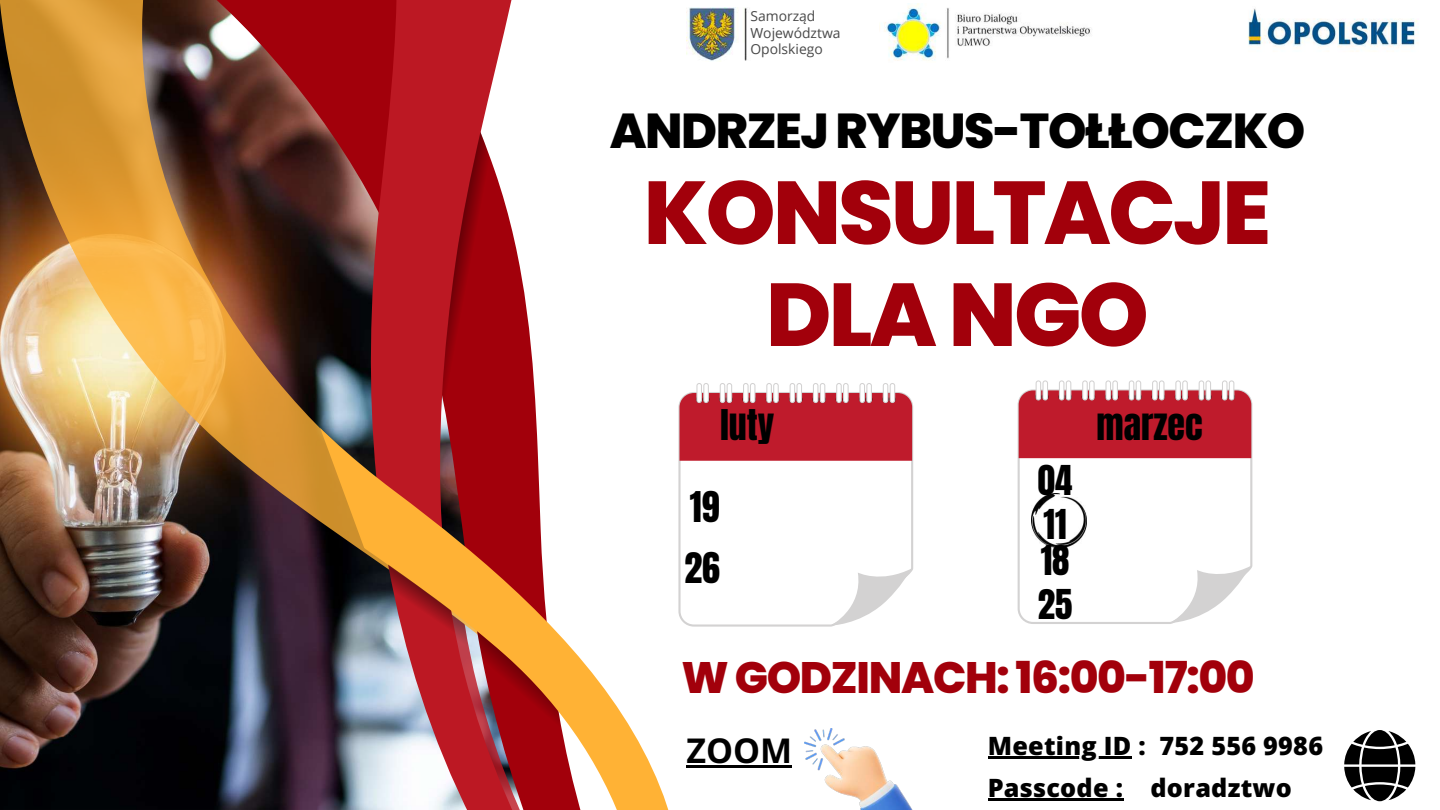
<style>
.page{position:relative;width:1440px;height:810px;background:#fff}
.page>*{position:absolute;margin:0;border:0;box-sizing:border-box;transform-origin:0 0}
.t1{font:800 89px/102px "Poppins";letter-spacing:-.03em;color:#a2000b;text-align:center}
.t2{font:800 49px "Poppins";letter-spacing:-.03em;color:#000}
.t3{font:800 44px "Poppins";letter-spacing:-.03em;color:#a2000b}
.t4{font:36px/60.3px "Anton";color:#000}
.t5{font:35px/44.3px "Anton";color:#000}
.t6{font:700 34px "Open Sans";color:#000}
.t7{font:800 25.2px/42px "Open Sans";letter-spacing:.01em;color:#000}
.t8{font:13.9px/16.8px "Open Sans";color:#484848}
</style>
<div class="page">
<img style="left:0;top:0;width:90px;height:810px">
<img style="left:90px;top:0;width:743px;height:810px">
<svg style="left:384px;top:550px;width:189px;height:220px;background:#ca6e52"></svg>
<img style="left:879px;top:3px;width:212px;height:58px">
<img style="left:1248px;top:8px;width:170px;height:40px">
<hr style="left:988px;top:756px;width:144px;height:2px;background:#000">
<hr style="left:988px;top:798px;width:135px;height:2px;background:#000">
<svg style="left:1344px;top:730px;width:71px;height:71px"></svg>
<svg style="left:678px;top:392px;width:235px;height:235px"></svg>
<svg style="left:680px;top:383px;width:232px;height:78px;background:#c84351"></svg>
<svg style="left:831px;top:568px;width:81px;height:58px"></svg>
<svg style="left:1018px;top:399px;width:234px;height:225px"></svg>
<svg style="left:1019px;top:380px;width:232px;height:78px;background:#c84451"></svg>
<svg style="left:1170px;top:566px;width:81px;height:57px"></svg>
<img style="left:1032px;top:494px;width:54px;height:54px">
<img style="left:686px;top:8px;width:64px;height:53px">
<img style="left:804px;top:729px;width:109px;height:81px">
<hr style="left:686px;top:765px;width:106px;height:3px;background:#000">
<p class="t8" style="left:750px;top:7px;width:92px">Samorząd<br>Województwa<br>Opolskiego</p>
<h2 class="t2" style="left:610px;top:96px;width:697px">ANDRZEJ RYBUS-TOŁŁOCZKO</h2>
<h1 class="t1" style="left:644px;top:162px;width:629px">KONSULTACJE<br>DLA NGO</h1>
<h3 class="t4" style="left:720px;top:396px;width:56px">luty</h3>
<h3 class="t4" style="left:1097px;top:396px;width:108px">marzec</h3>
<h3 class="t4" style="left:684px;top:478px;width:37px">19<br>26</h3>
<h3 class="t5" style="left:1038px;top:458px;width:36px">04<br>11</h3>
<h3 class="t5" style="left:1038px;top:538px;width:36px">18<br>25</h3>
<h3 class="t3" style="left:682px;top:647px;width:575px">W GODZINACH: 16:00-17:00</h3>
<h3 class="t6" style="left:686px;top:726px;width:107px">ZOOM</h3>
<p class="t7" style="left:988px;top:724px;width:337px">Meeting ID : 752 556 9986<br>Passcode : doradztwo</p>
</div>
